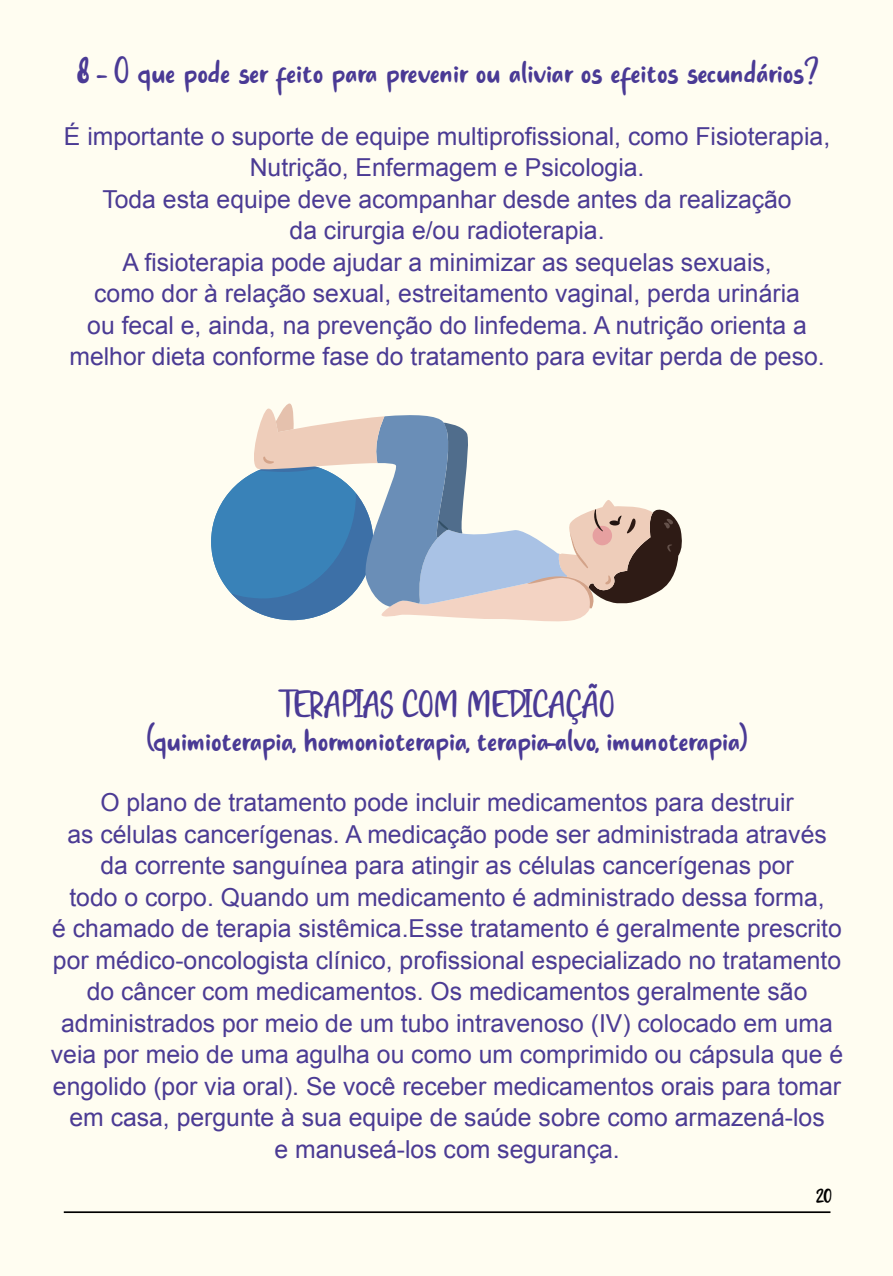
<style>
.page{position:relative;width:893px;height:1276px;background:#fffdf1}
.page>*{position:absolute;margin:0;border:0;box-sizing:border-box;transform-origin:0 0}
.t1{font:42.75px/33.8px "Always Lovely";color:#4a3a95;text-align:center}
.t2{font:24.75px/31.5px "Arial";color:#4b3b94;text-align:center}
.t3{font:22.5px "Always Lovely";color:#000}
</style>
<div class="page">
<hr style="left:64px;top:1211px;width:766px;height:2px;background:#000">
<svg style="left:211px;top:403px;width:471px;height:219px"></svg>
<h1 class="t1" style="left:76px;top:48px;width:744px">8 - O que pode ser feito para prevenir ou aliviar os efeitos secundários?</h1>
<p class="t2" style="left:64px;top:121px;width:768px">É importante o suporte de equipe multiprofissional, como Fisioterapia, Nutrição, Enfermagem e Psicologia.<br>Toda esta equipe deve acompanhar desde antes da realização<br>da cirurgia e/ou radioterapia.<br>A fisioterapia pode ajudar a minimizar as sequelas sexuais,<br>como dor à relação sexual, estreitamento vaginal, perda urinária<br>ou fecal e, ainda, na prevenção do linfedema. A nutrição orienta a melhor dieta conforme fase do tratamento para evitar perda de peso.</p>
<h1 class="t1" style="left:147px;top:682px;width:603px">TERAPIAS COM MEDICAÇÃO<br>(quimioterapia, hormonioterapia, terapia-alvo, imunoterapia)</h1>
<p class="t2" style="left:51px;top:787px;width:794px">O plano de tratamento pode incluir medicamentos para destruir<br>as células cancerígenas. A medicação pode ser administrada através da corrente sanguínea para atingir as células cancerígenas por<br>todo o corpo. Quando um medicamento é administrado dessa forma,<br>é chamado de terapia sistêmica.Esse tratamento é geralmente prescrito por médico-oncologista clínico, profissional especializado no tratamento do câncer com medicamentos. Os medicamentos geralmente são administrados por meio de um tubo intravenoso (IV) colocado em uma veia por meio de uma agulha ou como um comprimido ou cápsula que é engolido (por via oral). Se você receber medicamentos orais para tomar em casa, pergunte à sua equipe de saúde sobre como armazená-los<br>e manuseá-los com segurança.</p>
<p class="t3" style="left:816px;top:1179px;width:17px">20</p>
</div>
